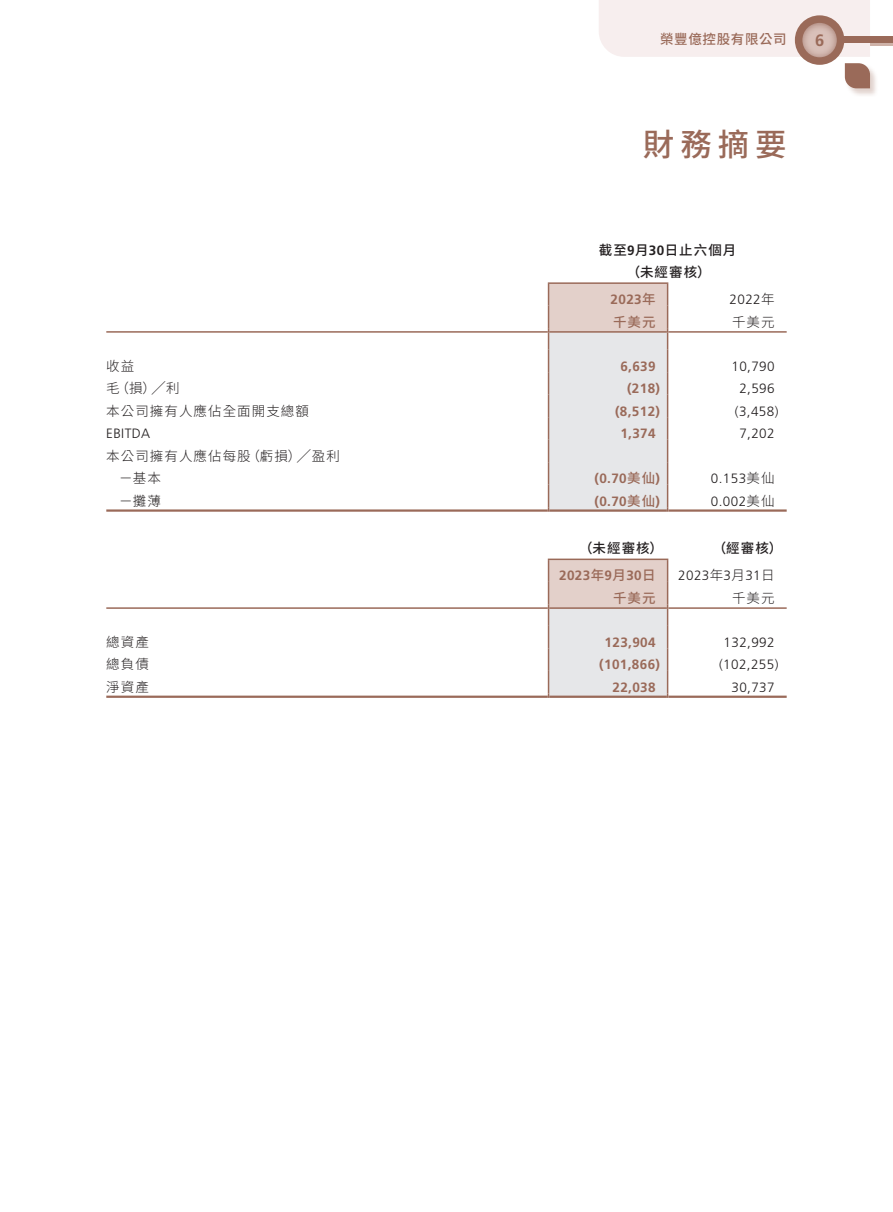
<style>
.page{position:relative;width:893px;height:1212px;background:#fff}
.page>*{position:absolute;margin:0;border:0;box-sizing:border-box;transform-origin:0 0}
.t1{font:500 31.5px "Source Han Sans TC";color:#9a6a59}
.t2{font:700 16.5px "Frutiger LT Std";color:#9a6a59}
.Body_Text{font:300 13.5px "Frutiger LT Std";letter-spacing:.03em;color:#231f20}
.Body_Text-2{font:700 13.5px "Frutiger LT Std";letter-spacing:.03em;color:#9a6a59}
.Body_Text-3{font:300 13.5px "Source Han Sans TC";letter-spacing:.08em;color:#231f20}
.Body_Text-4{font:500 13.5px "Source Han Sans TC";letter-spacing:.08em;color:#231f20}
.Body_Text-5{font:500 13.5px "Source Han Sans TC";letter-spacing:.05em;color:#9a6a59}
.s1{font-family:"Frutiger LT Std";font-weight:700}
.s2{font-family:"Source Han Sans TC"}
.s3{font-family:"Source Han Sans TC";font-weight:500}
</style>
<div class="page">
<div style="left:834px;top:39px;width:59px;height:6px;background:#ceb2a8"></div>
<div style="left:599px;top:0;width:271px;height:57px;background:#f7eeee"></div>
<div style="left:834px;top:36px;width:59px;height:7px;background:#9a6a59"></div>
<div style="left:785px;top:8px;width:68px;height:54px;background:#9a6a59;opacity:.7"></div>
<div style="left:795px;top:15px;width:49px;height:50px;border:8px solid #9a6a59;border-radius:50%"></div>
<div style="left:844px;top:63px;width:35px;height:34px;background:#9a6a59;opacity:.3"></div>
<svg style="left:845px;top:63px;width:25px;height:25px"></svg>
<hr style="left:548px;top:282px;width:120px;height:2px;background:#9a6a59">
<svg style="left:548px;top:283px;width:120px;height:229px;background:#e4e0e0"></svg>
<hr style="left:106px;top:331px;width:442px;height:2px;background:#9a6a59">
<hr style="left:549px;top:331px;width:118px;height:2px;background:#9a6a59">
<hr style="left:668px;top:331px;width:119px;height:2px;background:#9a6a59">
<hr style="left:106px;top:509px;width:442px;height:3px;background:#9a6a59">
<hr style="left:549px;top:509px;width:118px;height:3px;background:#9a6a59">
<hr style="left:668px;top:509px;width:119px;height:3px;background:#9a6a59">
<svg style="left:548px;top:559px;width:120px;height:139px;background:#e1d9d8"></svg>
<hr style="left:106px;top:607px;width:442px;height:2px;background:#9a6a59">
<hr style="left:549px;top:607px;width:118px;height:2px;background:#9a6a59">
<hr style="left:668px;top:607px;width:119px;height:2px;background:#9a6a59">
<hr style="left:106px;top:696px;width:442px;height:2px;background:#9a6a59">
<hr style="left:549px;top:696px;width:118px;height:2px;background:#9a6a59">
<hr style="left:668px;top:696px;width:119px;height:2px;background:#9a6a59">
<p class="Body_Text-5" style="left:660px;top:31px;width:128px">榮豐億控股有限公司</p>
<p class="t2" style="left:815px;top:31px;width:11px">6</p>
<h1 class="t1" style="left:643px;top:126px;width:145px">財務摘要</h1>
<p class="Body_Text-4" style="left:599px;top:242px;width:139px">截至 月<span class="s1">9 30</span>日止六個月</p>
<p class="Body_Text-4" style="left:627px;top:265px;width:85px">（未經審核(</p>
<p class="Body_Text" style="left:730px;top:292px;width:47px">2022<span class="s2">年</span></p>
<p class="Body_Text-2" style="left:611px;top:291px;width:47px">2023<span class="s3">年</span></p>
<p class="Body_Text-5" style="left:613px;top:314px;width:44px">千美元</p>
<p class="Body_Text-3" style="left:732px;top:314px;width:44px">千美元</p>
<p class="Body_Text-3" style="left:106px;top:358px;width:30px">收益</p>
<p class="Body_Text-2" style="left:620px;top:358px;width:37px">6,639</p>
<p class="Body_Text" style="left:731px;top:358px;width:45px">10,790</p>
<p class="Body_Text-3" style="left:116px;top:380px;width:66px">（損）╱利</p>
<p class="Body_Text-3" style="left:106px;top:380px;width:15px">毛</p>
<p class="Body_Text-2" style="left:627px;top:380px;width:35px">)218(</p>
<p class="Body_Text" style="left:739px;top:381px;width:37px">2,596</p>
<p class="Body_Text-3" style="left:106px;top:403px;width:204px">本公司擁有人應佔全面開支總額</p>
<p class="Body_Text-2" style="left:615px;top:403px;width:47px">)8,512(</p>
<p class="Body_Text" style="left:735px;top:403px;width:45px">)3,458(</p>
<p class="Body_Text" style="left:106px;top:426px;width:45px">EBITDA</p>
<p class="Body_Text-2" style="left:620px;top:425px;width:37px">1,374</p>
<p class="Body_Text" style="left:739px;top:426px;width:37px">7,202</p>
<p class="Body_Text-3" style="left:247px;top:448px;width:95px">（虧損）╱盈利</p>
<p class="Body_Text-3" style="left:106px;top:448px;width:146px">本公司擁有人應佔每股</p>
<p class="Body_Text-3" style="left:119px;top:470px;width:43px">－基本</p>
<p class="Body_Text-2" style="left:594px;top:470px;width:67px">(0.70<span class="s3">美仙</span>)</p>
<p class="Body_Text" style="left:711px;top:471px;width:65px">0.153<span class="s2">美仙</span></p>
<p class="Body_Text-3" style="left:119px;top:493px;width:43px">－攤薄</p>
<p class="Body_Text-2" style="left:594px;top:493px;width:67px">(0.70<span class="s3">美仙</span>)</p>
<p class="Body_Text" style="left:711px;top:493px;width:65px">0.002<span class="s2">美仙</span></p>
<p class="Body_Text-4" style="left:579px;top:541px;width:85px">（未經審核）</p>
<p class="Body_Text-4" style="left:713px;top:541px;width:71px">（經審核(</p>
<p class="Body_Text-2" style="left:559px;top:568px;width:98px">2023<span class="s3">年 月</span>9 30<span class="s3">日</span></p>
<p class="Body_Text" style="left:678px;top:568px;width:98px">2023<span class="s2">年 月</span>3 31<span class="s2">日</span></p>
<p class="Body_Text-5" style="left:613px;top:590px;width:44px">千美元</p>
<p class="Body_Text-3" style="left:732px;top:590px;width:44px">千美元</p>
<p class="Body_Text-3" style="left:106px;top:634px;width:44px">總資產</p>
<p class="Body_Text-2" style="left:605px;top:634px;width:53px">123,904</p>
<p class="Body_Text" style="left:724px;top:634px;width:53px">132,992</p>
<p class="Body_Text-3" style="left:106px;top:657px;width:44px">總負債</p>
<p class="Body_Text-2" style="left:599px;top:657px;width:62px">)101,866(</p>
<p class="Body_Text" style="left:719px;top:657px;width:61px">)102,255(</p>
<p class="Body_Text-3" style="left:106px;top:679px;width:44px">淨資產</p>
<p class="Body_Text-2" style="left:612px;top:679px;width:45px">22,038</p>
<p class="Body_Text" style="left:731px;top:679px;width:45px">30,737</p>
</div>
